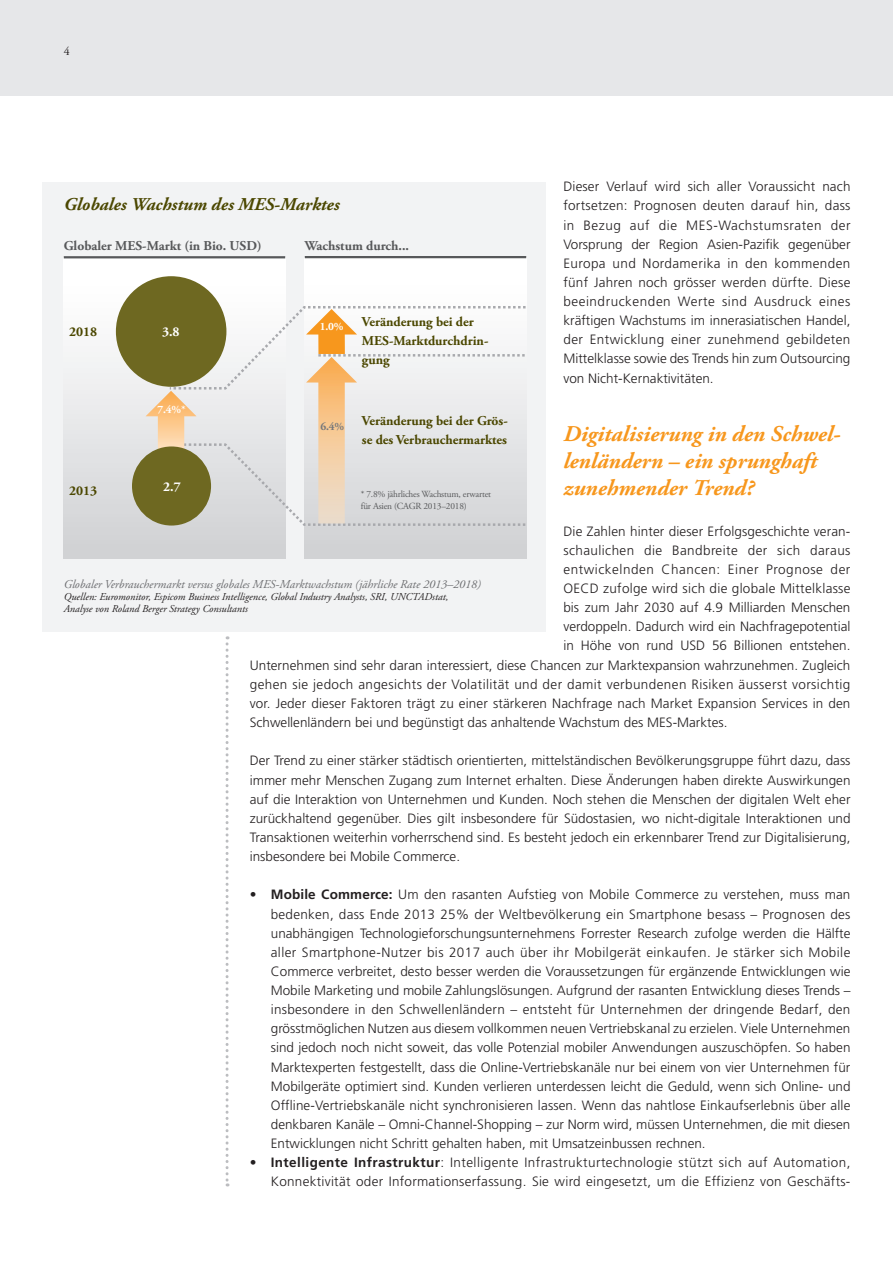
<style>
.page{position:relative;width:893px;height:1263px;background:#fff}
.page>*{position:absolute;margin:0;border:0;box-sizing:border-box;transform-origin:0 0}
.t1{font:italic 700 22.5px/27px "Adobe Garamond Pro";color:#f7971d}
.t2{font:italic 700 18px "Adobe Garamond Pro";color:#4b4700}
.t3{font:300 13.5px/19.2px "Frutiger LT Pro";color:#231f20;text-align:justify}
.t4{font:300 13.5px/19.2px "Frutiger LT Pro";letter-spacing:.02em;color:#231f20;text-align:right}
.t5{font:700 13.5px/19.2px "Adobe Garamond Pro";color:#4b4700}
.t6{font:700 13.5px "Adobe Garamond Pro";color:#57585a}
.t7{font:700 13.5px "Adobe Garamond Pro";color:#fff}
.t8{font:italic 12px "Adobe Garamond Pro";color:#6c6d70}
.t9{font:12px "Adobe Garamond Pro";color:#231f20}
.t10{font:700 11.25px "Adobe Garamond Pro";color:#fff}
.t11{font:700 11.25px "Adobe Garamond Pro";color:#76787b}
.t12{font:italic 10.5px/12px "Adobe Garamond Pro";color:#231f20}
.t13{font:9.3px/12px "Adobe Garamond Pro";letter-spacing:-.02em;color:#57585a}
.s1{font-weight:700}
</style>
<div class="page">
<svg style="left:226px;top:636px;width:3px;height:550px"></svg>
<div style="left:0;top:0;width:893px;height:96px;background:#e6e7e9"></div>
<div style="left:43px;top:182px;width:503px;height:449px;background:#f2f3f4"></div>
<svg style="left:305px;top:258px;width:221px;height:300px"></svg>
<div style="left:64px;top:257px;width:221px;height:301px;background:linear-gradient(to bottom,#fff,#d0d1d4)"></div>
<hr style="left:305px;top:256px;width:221px;height:2px;background:#57585a">
<hr style="left:64px;top:256px;width:221px;height:2px;background:#57585a">
<svg style="left:146px;top:305px;width:380px;height:222px"></svg>
<div style="left:132px;top:446px;width:79px;height:79px;background:#6e6821;border-radius:50%"></div>
<div style="left:116px;top:276px;width:110px;height:111px;background:#6e6821;border-radius:50%"></div>
<p class="t9" style="left:64px;top:44px;width:7px">4</p>
<h2 class="t2" style="left:64px;top:194px;width:277px">Globales Wachstum des MES-Marktes</h2>
<p class="t6" style="left:64px;top:238px;width:199px">Globaler MES-Markt (in Bio. USD)</p>
<p class="t6" style="left:305px;top:238px;width:106px">Wachstum durch...</p>
<p class="t5" style="left:69px;top:322px;width:30px">2018</p>
<p class="t5" style="left:69px;top:481px;width:30px">2013</p>
<p class="t7" style="left:162px;top:323px;width:19px">3.8</p>
<p class="t10" style="left:158px;top:403px;width:30px">7.4%*</p>
<p class="t7" style="left:163px;top:479px;width:19px">2.7</p>
<p class="t10" style="left:320px;top:320px;width:25px">1.0%</p>
<p class="t5" style="left:362px;top:312px;width:128px">Veränderung bei der<br>MES-Marktdurchdrin&shy;gung</p>
<p class="t11" style="left:320px;top:420px;width:25px">6.4%</p>
<p class="t5" style="left:362px;top:411px;width:147px">Veränderung bei der Grös&shy;se des Verbrauchermarktes</p>
<p class="t13" style="left:361px;top:488px;width:132px">* 7.8% jährliches Wachstum, erwartet für Asien (CAGR 2013–2018)</p>
<p class="t8" style="left:64px;top:577px;width:419px">Globaler Verbrauchermarkt versus globales MES-Marktwachstum (jährliche Rate 2013–2018)</p>
<p class="t12" style="left:64px;top:591px;width:386px">Quellen: Euromonitor, Espicom Business Intelligence, Global Industry Analysts, SRI, UNCTADstat,<br>Analyse von Roland Berger Strategy Consultants</p>
<p class="t3" style="left:563px;top:177px;width:289px">Dieser Verlauf wird sich aller Voraussicht nach fortsetzen: Prognosen deuten darauf hin, dass in Bezug auf die MES-Wachstumsraten der Vorsprung der Region Asien-Pazifik gegenüber Europa und Nordamerika in den kommenden fünf Jahren noch grösser werden dürfte. Diese beeindruckenden Werte sind Ausdruck eines kräftigen Wachstums im innerasiatischen Handel, der Entwicklung einer zunehmend gebildeten Mittelklasse sowie des Trends hin zum Outsourcing von Nicht-Kernaktivitäten.</p>
<h1 class="t1" style="left:563px;top:420px;width:278px">Digitalisierung in den Schwel&shy;lenländern – ein sprunghaft zunehmender Trend?</h1>
<p class="t3" style="left:563px;top:521px;width:289px">Die Zahlen hinter dieser Erfolgsgeschichte veran&shy;schaulichen die Bandbreite der sich daraus entwickelnden Chancen: Einer Prognose der OECD zufolge wird sich die globale Mittelklasse bis zum Jahr 2030 auf 4.9 Milliarden Menschen verdoppeln. Dadurch wird ein Nachfragepotential in Höhe von rund USD 56 Billionen entstehen.</p>
<p class="t3" style="left:250px;top:656px;width:602px">Unternehmen sind sehr daran interessiert, diese Chancen zur Marktexpansion wahrzunehmen. Zugleich gehen sie jedoch angesichts der Volatilität und der damit verbundenen Risiken äusserst vorsichtig vor. Jeder dieser Faktoren trägt zu einer stärkeren Nachfrage nach Market Expansion Services in den Schwellenländern bei und begünstigt das anhaltende Wachstum des MES-Marktes.</p>
<p class="t3" style="left:250px;top:751px;width:602px">Der Trend zu einer stärker städtisch orientierten, mittelständischen Bevölkerungsgruppe führt dazu, dass immer mehr Menschen Zugang zum Internet erhalten. Diese Änderungen haben direkte Auswirkungen auf die Interaktion von Unternehmen und Kunden. Noch stehen die Menschen der digitalen Welt eher zurückhaltend gegenüber. Dies gilt insbesondere für Südostasien, wo nicht-digitale Interaktionen und Transaktionen weiterhin vorherrschend sind. Es besteht jedoch ein erkennbarer Trend zur Digitalisierung, insbesondere bei Mobile Commerce.</p>
<p class="t3" style="left:271px;top:885px;width:581px;text-indent:-21px"><span class="s1">• Mobile Commerce:</span> Um den rasanten Aufstieg von Mobile Commerce zu verstehen, muss man bedenken, dass Ende 2013 25% der Weltbevölkerung ein Smartphone besass – Prognosen des unabhängigen Technologieforschungsunternehmens Forrester Research zufolge werden die Hälfte aller Smartphone-Nutzer bis 2017 auch über ihr Mobilgerät einkaufen. Je stärker sich Mobile Commerce verbreitet, desto besser werden die Voraussetzungen für ergänzende Entwicklungen wie Mobile Marketing und mobile Zahlungslösungen. Aufgrund der rasanten Entwicklung dieses Trends – insbesondere in den Schwellenländern – entsteht für Unternehmen der dringende Bedarf, den grösstmöglichen Nutzen aus diesem vollkommen neuen Vertriebskanal zu erzielen. Viele Unternehmen sind jedoch noch nicht soweit, das volle Potenzial mobiler Anwendungen auszuschöpfen. So haben Marktexperten festgestellt, dass die Online-Vertriebskanäle nur bei einem von vier Unternehmen für Mobilgeräte optimiert sind. Kunden verlieren unterdessen leicht die Geduld, wenn sich Online- und Offline-Vertriebskanäle nicht synchronisieren lassen. Wenn das nahtlose Einkaufserlebnis über alle denkbaren Kanäle – Omni-Channel-Shopping – zur Norm wird, müssen Unternehmen, die mit diesen Entwicklungen nicht Schritt gehalten haben, mit Umsatzeinbussen rechnen.</p>
<p class="t4" style="left:250px;top:1153px;width:602px"><span class="s1">• Intelligente Infrastruktur</span>: Intelligente Infrastrukturtechnologie stützt sich auf Automation,<br>Konnektivität oder Informationserfassung. Sie wird eingesetzt, um die Effizienz von Geschäfts-</p>
</div>
